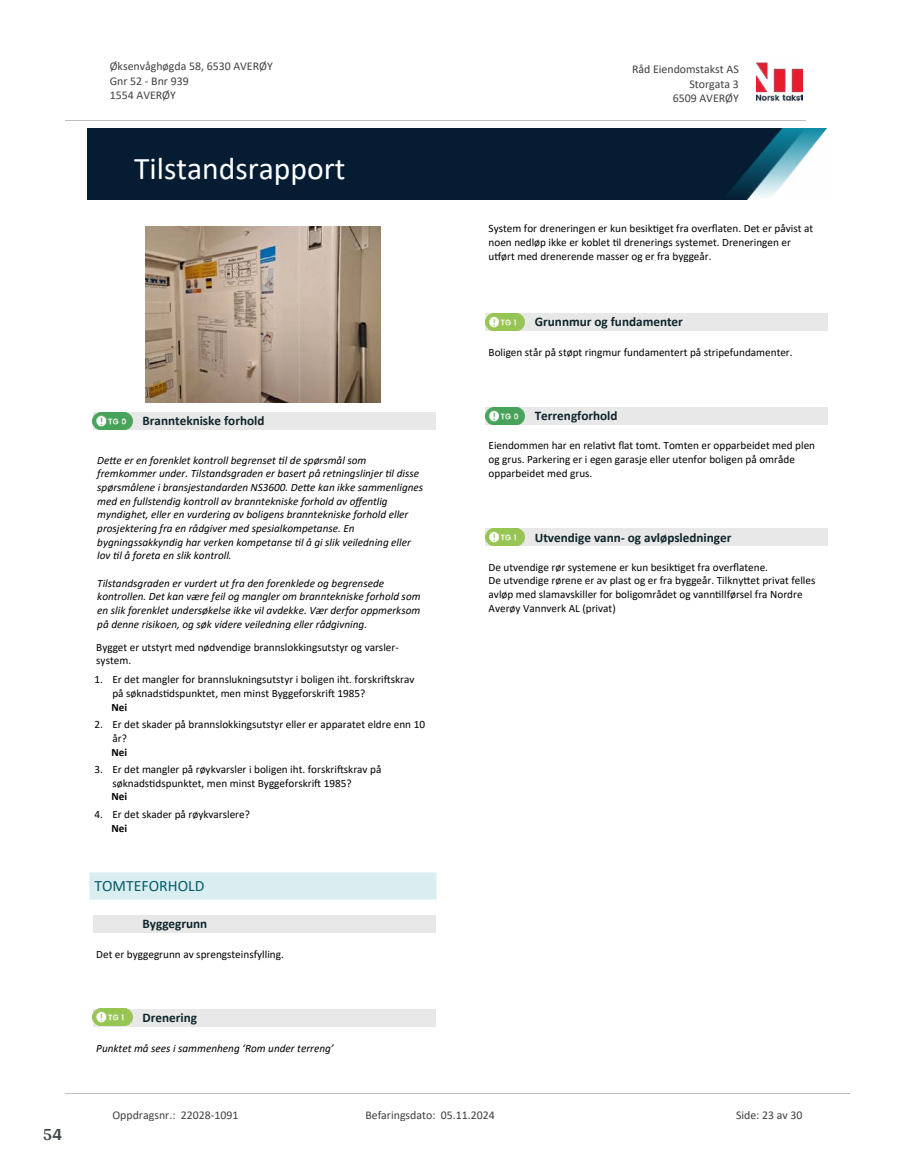
<style>
.page{position:relative;width:915px;height:1172px;background:#fff}
.page>*{position:absolute;margin:0;border:0;box-sizing:border-box;transform-origin:0 0}
.t1{font:31.65px "Calibri";color:#fff}
.t2{font:700 18px "Arya";color:#414749}
.t3{font:15.75px "Calibri";color:#065c69}
.t4{font:700 13.2px "Calibri";color:#0f252c}
.t5{font:11.85px/14.5px "Calibri";color:#404040}
.t6{font:11.25px/13.6px "Calibri";color:#000}
.t7{font:italic 11.25px/13.6px "Calibri";color:#000}
.t8{font:700 11.25px "Calibri";color:#000}
</style>
<div class="page">
<img style="left:145px;top:226px;width:235px;height:176px">
<div style="left:93px;top:412px;width:342px;height:17px;background:#e8e8e8"></div>
<img style="left:93px;top:412px;width:39px;height:17px">
<div style="left:89px;top:873px;width:347px;height:26px;background:#daeef2"></div>
<svg style="left:89px;top:873px;width:1px;height:26px"></svg>
<svg style="left:436px;top:873px;width:1px;height:26px"></svg>
<hr style="left:89px;top:872px;width:348px;height:1px;background:#eaf5f7">
<hr style="left:89px;top:899px;width:348px;height:1px;background:#eaf5f7">
<div style="left:93px;top:915px;width:342px;height:17px;background:#e8e8e8"></div>
<div style="left:93px;top:1009px;width:342px;height:17px;background:#e8e8e8"></div>
<img style="left:93px;top:1009px;width:39px;height:17px">
<div style="left:485px;top:313px;width:342px;height:17px;background:#e8e8e8"></div>
<img style="left:485px;top:313px;width:39px;height:17px">
<div style="left:485px;top:407px;width:342px;height:17px;background:#e8e8e8"></div>
<img style="left:485px;top:407px;width:39px;height:17px">
<div style="left:485px;top:528px;width:342px;height:17px;background:#e8e8e8"></div>
<svg style="left:490px;top:528px;width:35px;height:14px"></svg>
<img style="left:485px;top:529px;width:39px;height:16px">
<img style="left:756px;top:62px;width:46px;height:40px">
<hr style="left:65px;top:120px;width:740px;height:1px;background:#c0c0c0">
<img style="left:88px;top:129px;width:738px;height:71px">
<hr style="left:65px;top:1093px;width:784px;height:1px;background:#c0c0c0">
<h2 class="t2" style="left:43px;top:1123px;width:21px">54</h2>
<p class="t5" style="left:110px;top:59px;width:164px">Øksenvåghøgda 58, 6530 AVERØY<br>Gnr 52 - Bnr 939<br>1554 AVERØY</p>
<p class="t5" style="left:631px;top:62px;width:108px">Råd Eiendomstakst AS</p>
<p class="t5" style="left:689px;top:76px;width:51px">Storgata 3</p>
<p class="t5" style="left:672px;top:90px;width:68px">6509 AVERØY</p>
<h1 class="t1" style="left:134px;top:147px;width:213px">Tilstandsrapport</h1>
<p class="t4" style="left:142px;top:411px;width:123px">Branntekniske forhold</p>
<p class="t7" style="left:97px;top:453px;width:327px">De琀琀e er en forenklet kontroll begrenset 琀椀l de spørsmål som fremkommer under. Tilstandsgraden er basert på retningslinjer 琀椀l disse spørsmålene i bransjestandarden NS3600. De琀琀e kan ikke sammenlignes med en fullstendig kontroll av branntekniske forhold av o昀昀entlig myndighet, eller en vurdering av boligens branntekniske forhold eller prosjektering fra en rådgiver med spesialkompetanse. En bygningssakkyndig har verken kompetanse 琀椀l å gi slik veiledning eller lov 琀椀l å foreta en slik kontroll.</p>
<p class="t7" style="left:97px;top:576px;width:325px">Tilstandsgraden er vurdert ut fra den forenklede og begrensede kontrollen. Det kan være feil og mangler om branntekniske forhold som en slik forenklet undersøkelse ikke vil avdekke. Vær derfor oppmerksom på denne risikoen, og søk videre veiledning eller rådgivning.</p>
<p class="t6" style="left:96px;top:640px;width:304px">Bygget er utstyrt med nødvendige brannslokkingsutstyr og varsler&shy;system.</p>
<p class="t6" style="left:112px;top:672px;width:303px;text-indent:-18px">1. Er det mangler for brannslukningsutstyr i boligen iht. forskri昀琀skrav på søknads琀椀dspunktet, men minst Byggeforskri昀琀 1985?</p>
<p class="t8" style="left:111px;top:699px;width:17px">Nei</p>
<p class="t6" style="left:112px;top:717px;width:314px;text-indent:-18px">2. Er det skader på brannslokkingsutstyr eller er apparatet eldre enn 10 år?</p>
<p class="t8" style="left:111px;top:744px;width:17px">Nei</p>
<p class="t6" style="left:112px;top:762px;width:270px;text-indent:-18px">3. Er det mangler på røykvarsler i boligen iht. forskri昀琀skrav på søknads琀椀dspunktet, men minst Byggeforskri昀琀 1985?</p>
<p class="t8" style="left:111px;top:789px;width:17px">Nei</p>
<p class="t6" style="left:94px;top:807px;width:157px">4. Er det skader på røykvarslere?</p>
<p class="t8" style="left:111px;top:820px;width:17px">Nei</p>
<h3 class="t3" style="left:94px;top:875px;width:112px">TOMTEFORHOLD</h3>
<p class="t4" style="left:142px;top:914px;width:66px">Byggegrunn</p>
<p class="t6" style="left:96px;top:947px;width:189px">Det er byggegrunn av sprengsteinsfylling.</p>
<p class="t4" style="left:142px;top:1008px;width:56px">Drenering</p>
<p class="t7" style="left:96px;top:1040px;width:239px">Punktet må sees i sammenheng ‘Rom under terreng’</p>
<p class="t6" style="left:488px;top:222px;width:326px">System for dreneringen er kun besik琀椀get fra over昀氀aten. Det er påvist at noen nedløp ikke er koblet 琀椀l drenerings systemet. Dreneringen er<br>u琀昀ørt med drenerende masser og er fra byggeår.</p>
<p class="t4" style="left:534px;top:312px;width:150px">Grunnmur og fundamenter</p>
<p class="t6" style="left:488px;top:345px;width:305px">Boligen står på støpt ringmur fundamentert på stripefundamenter.</p>
<p class="t4" style="left:534px;top:406px;width:84px">Terrengforhold</p>
<p class="t6" style="left:488px;top:439px;width:328px">Eiendommen har en rela琀椀vt 昀氀at tomt. Tomten er opparbeidet med plen og grus. Parkering er i egen garasje eller utenfor boligen på område opparbeidet med grus.</p>
<p class="t4" style="left:534px;top:528px;width:198px">Utvendige vann- og avløpsledninger</p>
<p class="t6" style="left:488px;top:560px;width:328px">De utvendige rør systemene er kun besik琀椀get fra over昀氀atene.<br>De utvendige rørene er av plast og er fra byggeår. Tilkny琀琀et privat felles avløp med slamavskiller for boligområdet og vann琀椀llførsel fra Nordre Averøy Vannverk AL (privat)</p>
<p class="t5" style="left:112px;top:1107px;width:127px">Oppdragsnr.: 22028-1091</p>
<p class="t5" style="left:365px;top:1107px;width:131px">Befaringsdato: 05.11.2024</p>
<p class="t5" style="left:735px;top:1107px;width:68px">Side: 23 av 30</p>
</div>
